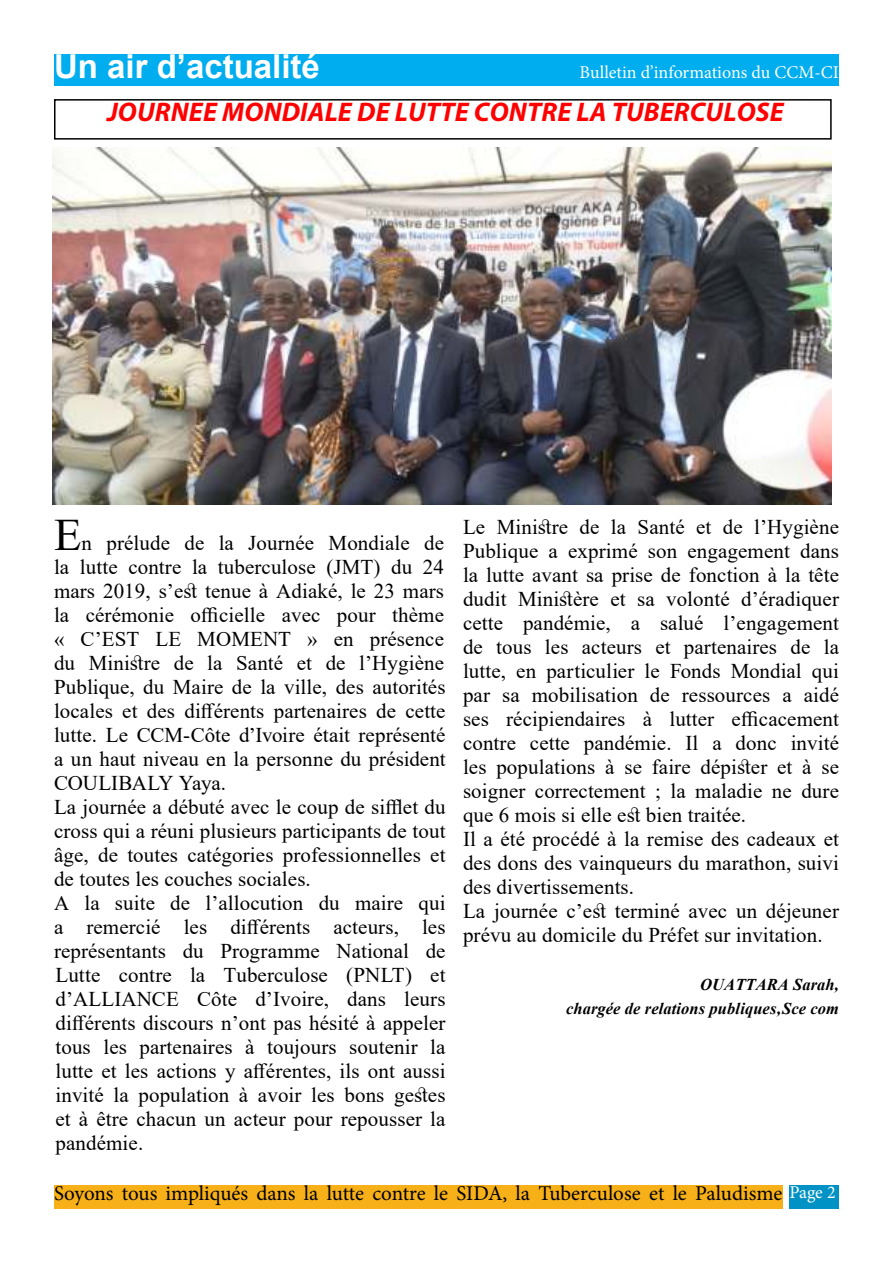
<style>
.page{position:relative;width:893px;height:1263px;background:#fff}
.page>*{position:absolute;margin:0;border:0;box-sizing:border-box;transform-origin:0 0}
.t1{font:700 33px "Arial";color:#fff}
.t2{font:italic 700 27px "Myriad Pro";letter-spacing:.005em;color:#f00}
.t3{font:21px/24px "Times New Roman";letter-spacing:.005em;color:#000}
.t4{font:21px "Minion Pro";letter-spacing:-.005em;color:#000}
.t5{font:18px "Minion Pro";color:#fff}
.t6{font:italic 700 16.5px/24px "Times New Roman";letter-spacing:.005em;color:#000;text-align:right}
.s1{font-size:45px}
.s2{font-size:18px;color:#fff}
</style>
<div class="page">
<div style="left:54px;top:54px;width:785px;height:32px;background:#00adef"></div>
<div style="left:789px;top:1185px;width:50px;height:24px;background:#0092c4"></div>
<div style="left:54px;top:1185px;width:728px;height:24px;background:#f7b018"></div>
<img style="left:52px;top:147px;width:780px;height:357px">
<div style="left:54px;top:99px;width:778px;height:41px;border:2px solid #000"></div>
<h1 class="t1" style="left:54px;top:54px;width:267px">Un air d’actualité</h1>
<p class="t5" style="left:580px;top:65px;width:261px">Bulletin d’informations du CCM-CI</p>
<p class="t2" style="left:107px;top:96px;width:678px">JOURNEE MONDIALE DE LUTTE CONTRE LA TUBERCULOSE</p>
<p class="t3" style="left:54px;top:533px;width:393px"><span class="s1">E</span>n prélude de la Journée Mondiale de la lutte contre la tuberculose (JMT) du 24 mars 2019, s’est tenue à Adiaké, le 23 mars la cérémonie officielle avec pour thème « C’EST LE MOMENT » en présence du Ministre de la Santé et de l’Hygiène Publique, du Maire de la ville, des autorités locales et des différents partenaires de cette lutte. Le CCM-Côte d’Ivoire était représenté a un haut niveau en la personne du président COULIBALY Yaya.<br>La journée a débuté avec le coup de sifflet du cross qui a réuni plusieurs participants de tout âge, de toutes catégories professionnelles et de toutes les couches sociales.<br>A la suite de l’allocution du maire qui a remercié les différents acteurs, les représentants du Programme National de Lutte contre la Tuberculose (PNLT) et d’ALLIANCE Côte d’Ivoire, dans leurs différents discours n’ont pas hésité à appeler tous les partenaires à toujours soutenir la lutte et les actions y afférentes, ils ont aussi invité la population à avoir les bons gestes et à être chacun un acteur pour repousser la pandémie.</p>
<p class="t3" style="left:463px;top:514px;width:378px">Le Ministre de la Santé et de l’Hygiène Publique a exprimé son engagement dans la lutte avant sa prise de fonction à la tête dudit Ministère et sa volonté d’éradiquer cette pandémie, a salué l’engagement de tous les acteurs et partenaires de la lutte, en particulier le Fonds Mondial qui par sa mobilisation de ressources a aidé ses récipiendaires à lutter efficacement contre cette pandémie. Il a donc invité les populations à se faire dépister et à se soigner correctement ; la maladie ne dure que 6 mois si elle est bien traitée.<br>Il a été procédé à la remise des cadeaux et des dons des vainqueurs du marathon, suivi des divertissements.<br>La journée c’est terminé avec un déjeuner prévu au domicile du Préfet sur invitation.</p>
<p class="t6" style="left:566px;top:974px;width:274px">OUATTARA Sarah,<br>chargée de relations publiques,Sce com</p>
<p class="t4" style="left:54px;top:1185px;width:783px">Soyons tous impliqués dans la lutte contre le SIDA, la Tuberculose et le Paludisme <span class="s2">Page 2</span></p>
</div>
